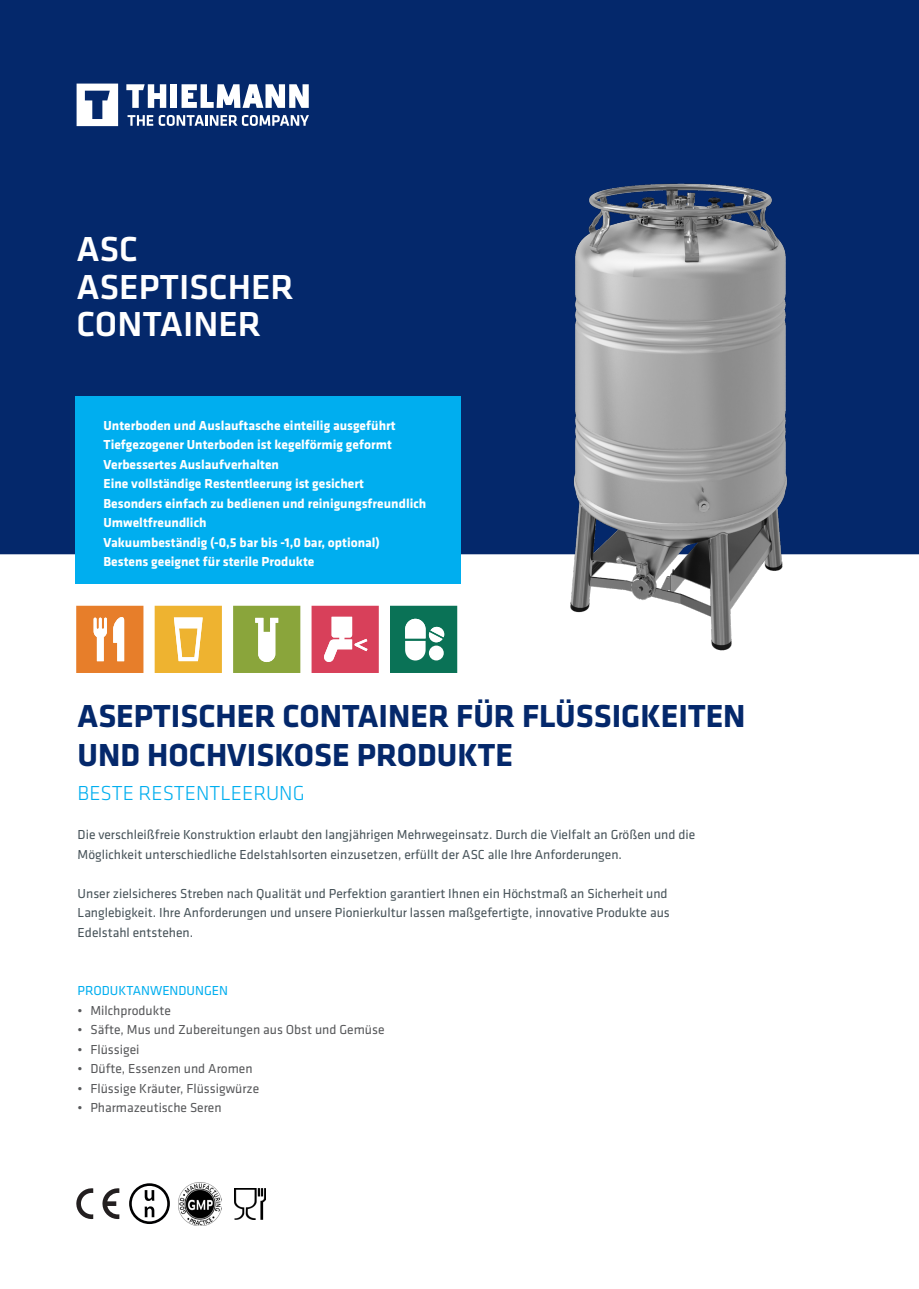
<style>
.page{position:relative;width:919px;height:1289px;background:#fff}
.page>*{position:absolute;margin:0;border:0;box-sizing:border-box;transform-origin:0 0}
.Titular{font:500 36px/37.5px "Klavika";color:#fff}
.Subtitular{font:700 33px/39px "Klavika";color:#04286b}
.Tit_Parrafo{font:300 21px "Klavika";color:#00aeef}
.t1{font:13.5px/19.5px "Klavika";color:#475359}
.t2{font:700 13.5px "Klavika";color:#fff}
.t3{font:13.5px "Klavika";color:#57585a}
.t4{font:13.5px "Klavika";color:#00aeef}
</style>
<div class="page">
<div style="left:0;top:0;width:918px;height:554px;background:#04286b"></div>
<svg style="left:77px;top:84px;width:41px;height:42px"></svg>
<svg style="left:126px;top:84px;width:40px;height:24px"></svg>
<div style="left:171px;top:84px;width:6px;height:24px;background:#fff"></div>
<svg style="left:181px;top:84px;width:128px;height:24px"></svg>
<svg style="left:127px;top:115px;width:26px;height:11px"></svg>
<svg style="left:159px;top:115px;width:150px;height:11px"></svg>
<img style="left:235px;top:1188px;width:30px;height:31px">
<svg style="left:129px;top:1183px;width:41px;height:40px"></svg>
<img style="left:178px;top:1182px;width:43px;height:43px">
<div style="left:75px;top:395px;width:385px;height:188px;background:#00aeef"></div>
<svg style="left:155px;top:605px;width:67px;height:68px;background:#f0be4f"></svg>
<svg style="left:233px;top:605px;width:67px;height:68px;background:#9db35a"></svg>
<svg style="left:311px;top:605px;width:68px;height:68px"></svg>
<svg style="left:76px;top:605px;width:67px;height:68px"></svg>
<svg style="left:390px;top:605px;width:67px;height:68px"></svg>
<img style="left:489px;top:149px;width:383px;height:502px">
<svg style="left:102px;top:1188px;width:17px;height:30px"></svg>
<svg style="left:76px;top:1188px;width:17px;height:30px"></svg>
<p class="Titular" style="left:77px;top:230px;width:219px">ASC<br>ASEPTISCHER<br>CONTAINER</p>
<p class="t2" style="left:103px;top:415px;width:294px">Unterboden und Auslauftasche einteilig ausgeführt</p>
<p class="t2" style="left:103px;top:435px;width:290px">Tiefgezogener Unterboden ist kegelförmig geformt</p>
<p class="t2" style="left:103px;top:454px;width:177px">Verbessertes Auslaufverhalten</p>
<p class="t2" style="left:103px;top:474px;width:262px">Eine vollständige Restentleerung ist gesichert</p>
<p class="t2" style="left:103px;top:493px;width:324px">Besonders einfach zu bedienen und reinigungsfreundlich</p>
<p class="t2" style="left:103px;top:513px;width:105px">Umweltfreundlich</p>
<p class="t2" style="left:103px;top:532px;width:278px">Vakuumbeständig (-0,5 bar bis -1,0 bar, optional)</p>
<p class="t2" style="left:103px;top:552px;width:212px">Bestens geeignet für sterile Produkte</p>
<p class="Subtitular" style="left:78px;top:695px;width:669px">ASEPTISCHER CONTAINER FÜR FLÜSSIGKEITEN<br>UND HOCHVISKOSE PRODUKTE</p>
<p class="Tit_Parrafo" style="left:78px;top:780px;width:228px">BESTE RESTENTLEERUNG</p>
<p class="t1" style="left:78px;top:824px;width:619px">Die verschleißfreie Konstruktion erlaubt den langjährigen Mehrwegeinsatz. Durch die Vielfalt an Größen und die<br>Möglichkeit unterschiedliche Edelstahlsorten einzusetzen, erfüllt der ASC alle Ihre Anforderungen.</p>
<p class="t1" style="left:78px;top:883px;width:593px">Unser zielsicheres Streben nach Qualität und Perfektion garantiert Ihnen ein Höchstmaß an Sicherheit und<br>Langlebigkeit. Ihre Anforderungen und unsere Pionierkultur lassen maßgefertigte, innovative Produkte aus<br>Edelstahl entstehen.</p>
<p class="t4" style="left:78px;top:981px;width:152px">PRODUKTANWENDUNGEN</p>
<p class="t3" style="left:78px;top:1001px;width:95px">• Milchprodukte</p>
<p class="t3" style="left:78px;top:1020px;width:308px">• Säfte, Mus und Zubereitungen aus Obst und Gemüse</p>
<p class="t3" style="left:78px;top:1040px;width:63px">• Flüssigei</p>
<p class="t3" style="left:78px;top:1059px;width:176px">• Düfte, Essenzen und Aromen</p>
<p class="t3" style="left:78px;top:1079px;width:183px">• Flüssige Kräuter, Flüssigwürze</p>
<p class="t3" style="left:78px;top:1098px;width:145px">• Pharmazeutische Seren</p>
</div>
